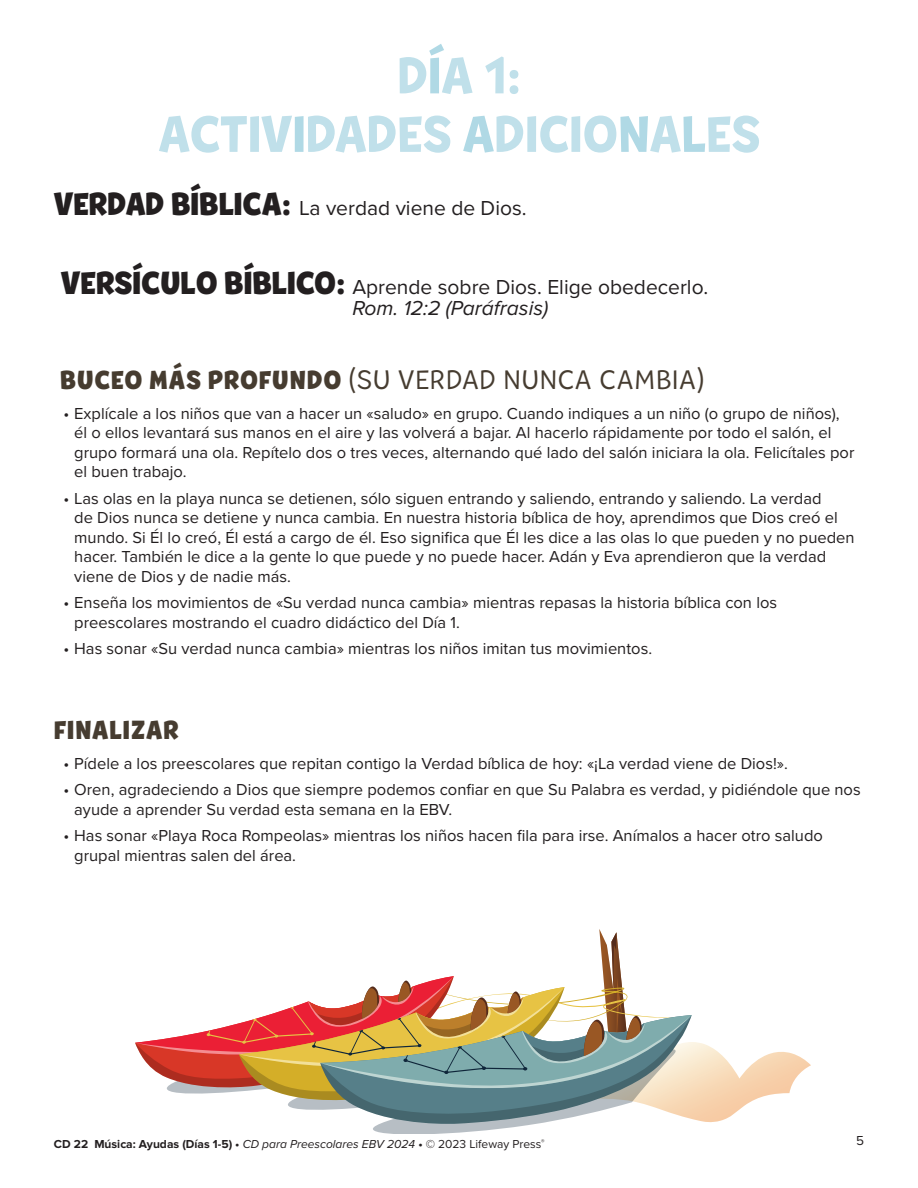
<style>
.page{position:relative;width:918px;height:1188px;background:#fff}
.page>*{position:absolute;margin:0;border:0;box-sizing:border-box;transform-origin:0 0}
.session_title_ED{font:800 52.5px/58.5px "Tobi Pro";color:#c0e0ea;text-align:center}
.head_2_ED{font:27px "Tobi Pro";letter-spacing:.03em;color:#463c30}
.head_2_ED-2{font:800 27px "Tobi Pro";letter-spacing:.035em;color:#463c30}
.subhead_nested{font:21px/21px "Proxima Nova";color:#231f20}
.t1{font:16.5px/19.5px "Proxima Nova";color:#231f20}
.t2{font:13.5px "Proxima Nova";color:#231f20}
.t3{font:700 12px "Proxima Nova";color:#231f20}
.s1{color:#b0d9e5}
.s2{font-family:"Tobi Pro";font-weight:800;font-size:33px}
.s3{font-style:italic}
.s4{font-weight:800}
.s5{font-weight:400;font-style:italic}
.s6{font-weight:400}
</style>
<div class="page">
<svg style="left:135px;top:929px;width:676px;height:205px"></svg>
<p class="session_title_ED" style="left:158px;top:45px;width:604px">D<span class="s1">Í</span>A 1:<br>ACTIV<span class="s1">I</span>DADES <span class="s1">A</span>DICIO<span class="s1">N</span>A<span class="s1">L</span>ES</p>
<p class="subhead_nested" style="left:54px;top:196px;width:474px"><span class="s2">VERDAD BÍBLICA:</span> La verdad viene de Dios.</p>
<p class="subhead_nested" style="left:352px;top:276px;width:358px;text-indent:-291px"><span class="s2">VERSÍCULO BÍBLICO:</span> Aprende sobre Dios. Elige obedecerlo.<br><span class="s3">Rom. 12:2 (Paráfrasis)</span></p>
<p class="head_2_ED" style="left:60px;top:362px;width:646px"><span class="s4">BUCEO MÁS PROFUNDO</span> (SU VERDAD NUNCA CAMBIA)</p>
<p class="t1" style="left:74px;top:403px;width:782px;text-indent:-11px">• Explícale a los niños que van a hacer un «saludo» en grupo. Cuando indiques a un niño (o grupo de niños), él o ellos levantará sus manos en el aire y las volverá a bajar. Al hacerlo rápidamente por todo el salón, el grupo formará una ola. Repítelo dos o tres veces, alternando qué lado del salón iniciara la ola. Felicítales por el buen trabajo.</p>
<p class="t1" style="left:74px;top:488px;width:782px;text-indent:-11px">• Las olas en la playa nunca se detienen, sólo siguen entrando y saliendo, entrando y saliendo. La verdad<br>de Dios nunca se detiene y nunca cambia. En nuestra historia bíblica de hoy, aprendimos que Dios creó el mundo. Si Él lo creó, Él está a cargo de él. Eso significa que Él les dice a las olas lo que pueden y no pueden hacer. También le dice a la gente lo que puede y no puede hacer. Adán y Eva aprendieron que la verdad viene de Dios y de nadie más.</p>
<p class="t1" style="left:74px;top:592px;width:704px;text-indent:-11px">• Enseña los movimientos de «Su verdad nunca cambia» mientras repasas la historia bíblica con los preescolares mostrando el cuadro didáctico del Día 1.</p>
<p class="t1" style="left:63px;top:638px;width:590px">• Has sonar «Su verdad nunca cambia» mientras los niños imitan tus movimientos.</p>
<p class="head_2_ED-2" style="left:54px;top:712px;width:126px">FINALIZAR</p>
<p class="t1" style="left:63px;top:753px;width:726px">• Pídele a los preescolares que repitan contigo la Verdad bíblica de hoy: «¡La verdad viene de Dios!».</p>
<p class="t1" style="left:74px;top:779px;width:788px;text-indent:-11px">• Oren, agradeciendo a Dios que siempre podemos confiar en que Su Palabra es verdad, y pidiéndole que nos ayude a aprender Su verdad esta semana en la EBV.</p>
<p class="t1" style="left:74px;top:825px;width:750px;text-indent:-11px">• Has sonar «Playa Roca Rompeolas» mientras los niños hacen fila para irse. Anímalos a hacer otro saludo grupal mientras salen del área.</p>
<p class="t3" style="left:54px;top:1137px;width:492px">CD 22 Música: Ayudas (Días 1-5) • <span class="s5">CD para Preescolares EBV 2024</span> • <span class="s6">© 2023 Lifeway Press</span><sup>®</sup></p>
<p class="t2" style="left:856px;top:1130px;width:9px">5</p>
</div>
